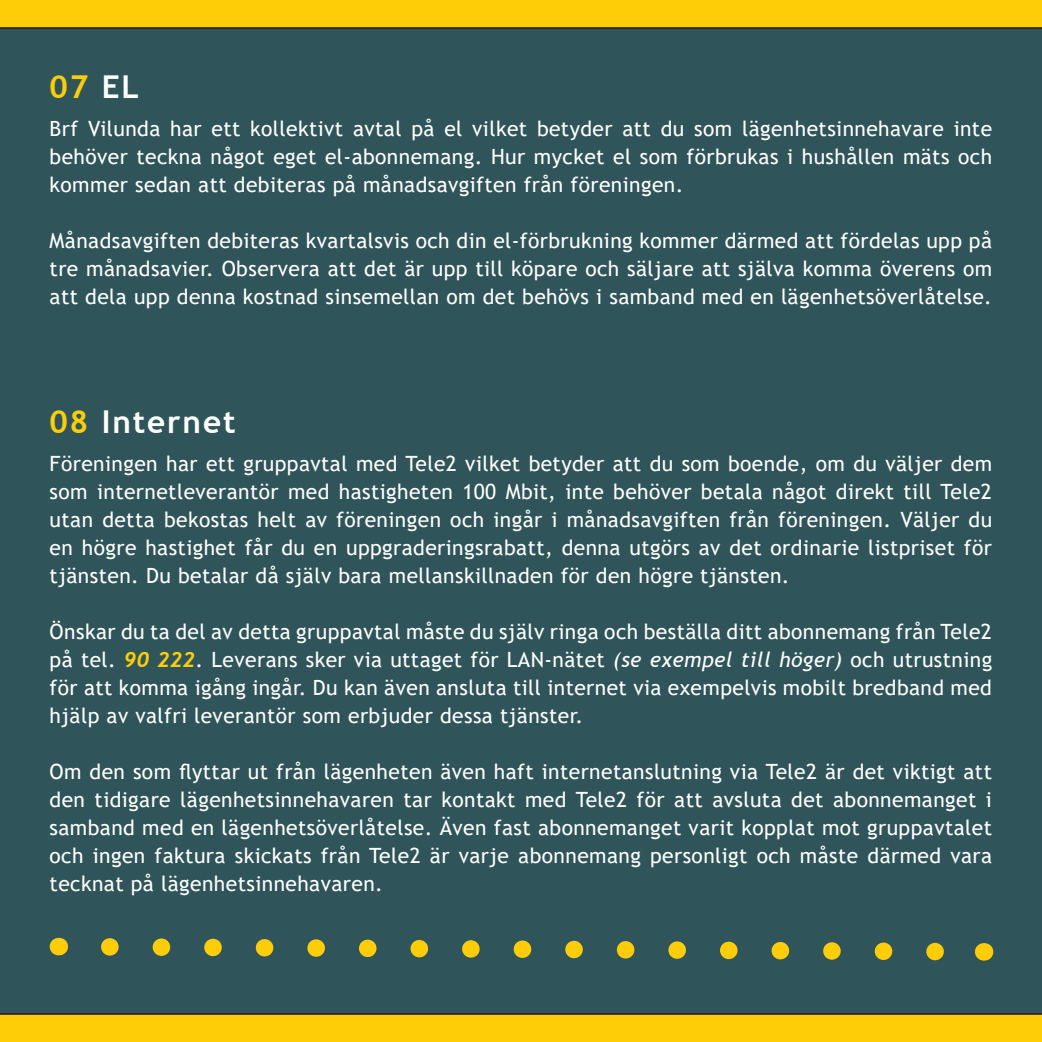
<style>
.page{position:relative;width:1042px;height:1042px;background:#fff}
.page>*{position:absolute;margin:0;border:0;box-sizing:border-box;transform-origin:0 0}
.Rubrik{font:700 31.5px "Trebuchet MS";letter-spacing:.06em;color:#fff}
.Rubrik-2{font:700 31.5px "Trebuchet MS";color:#fecd08}
.Brödtext{font:21px/28px "Trebuchet MS";letter-spacing:.02em;color:#fff;text-align:justify}
.s1{color:#fff}
.s2{color:#fecd08}
.s3{font-family:"Trebuchet";font-weight:700;font-style:italic;color:#fecd08}
.s4{font-style:italic}
</style>
<div class="page">
<div style="left:0;top:29px;width:1042px;height:984px;background:#2f555a"></div>
<div style="left:0;top:1013px;width:1042px;height:29px;background:#fecd08"></div>
<div style="left:0;top:0;width:1042px;height:29px;background:#fecd08"></div>
<svg style="left:92px;top:929px;width:883px;height:40px;background:#466250"></svg>
<svg style="left:58px;top:938px;width:1px;height:17px"></svg>
<svg style="left:983px;top:943px;width:1px;height:17px"></svg>
<p class="Rubrik-2" style="left:50px;top:67px;width:91px">07 <span class="s1">EL</span></p>
<p class="Brödtext" style="left:50px;top:114px;width:944px">Brf Vilunda har ett kollektivt avtal på el vilket betyder att du som lägenhetsinnehavare inte behöver teckna något eget el-abonnemang. Hur mycket el som förbrukas i hushållen mäts och kommer sedan att debiteras på månadsavgiften från föreningen.</p>
<p class="Brödtext" style="left:50px;top:226px;width:944px">Månadsavgiften debiteras kvartalsvis och din el-förbrukning kommer därmed att fördelas upp på tre månadsavier. Observera att det är upp till köpare och säljare att själva komma överens om att dela upp denna kostnad sinsemellan om det behövs i samband med en lägenhetsöverlåtelse.</p>
<p class="Rubrik" style="left:50px;top:402px;width:187px"><span class="s2">08</span> Internet</p>
<p class="Brödtext" style="left:50px;top:449px;width:944px">Föreningen har ett gruppavtal med Tele2 vilket betyder att du som boende, om du väljer dem som internetleverantör med hastigheten 100 Mbit, inte behöver betala något direkt till Tele2 utan detta bekostas helt av föreningen och ingår i månadsavgiften från föreningen. Väljer du en högre hastighet får du en uppgraderingsrabatt, denna utgörs av det ordinarie listpriset för tjänsten. Du betalar då själv bara mellanskillnaden för den högre tjänsten.</p>
<p class="Brödtext" style="left:50px;top:617px;width:944px">Önskar du ta del av detta gruppavtal måste du själv ringa och beställa ditt abonnemang från Tele2 på tel. <span class="s3">90 222</span>. Leverans sker via uttaget för LAN-nätet <span class="s4">(se exempel till höger)</span> och utrustning för att komma igång ingår. Du kan även ansluta till internet via exempelvis mobilt bredband med hjälp av valfri leverantör som erbjuder dessa tjänster.</p>
<p class="Brödtext" style="left:50px;top:757px;width:944px">Om den som flyttar ut från lägenheten även haft internetanslutning via Tele2 är det viktigt att den tidigare lägenhetsinnehavaren tar kontakt med Tele2 för att avsluta det abonnemanget i samband med en lägenhetsöverlåtelse. Även fast abonnemanget varit kopplat mot gruppavtalet och ingen faktura skickats från Tele2 är varje abonnemang personligt och måste därmed vara tecknat på lägenhetsinnehavaren.</p>
</div>
